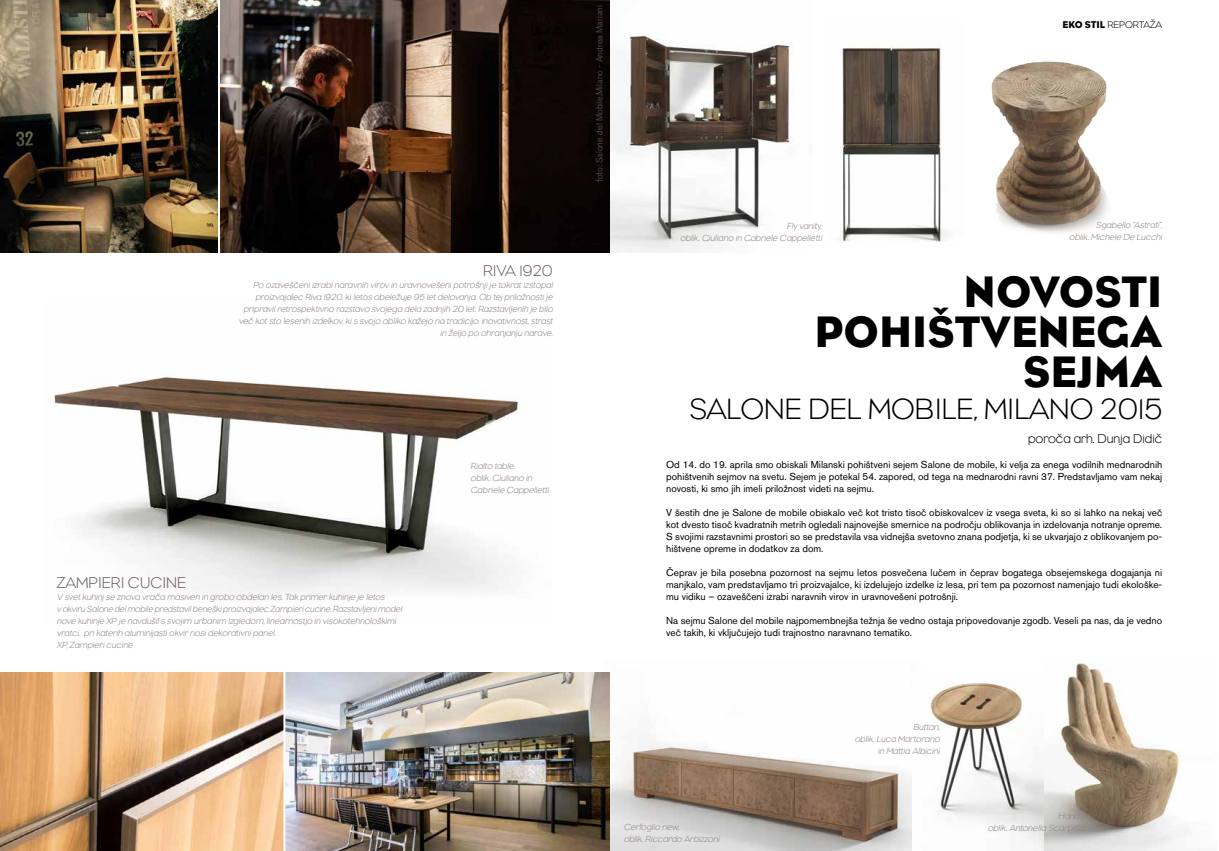
<style>
.page{position:relative;width:1219px;height:851px;background:#fff}
.page>*{position:absolute;margin:0;border:0;box-sizing:border-box;transform-origin:0 0}
.t1{font:45px/40px "Eagle";color:#000;text-align:right}
.t2{font:300 30px "Eagle";color:#000}
.t3{font:300 16px "Eagle";color:#6f615f}
.t4{font:300 13px "Eagle";color:#000}
.t5{font:10px/12px "Akzidenz Grotesk BE";color:#000;text-align:justify}
.t6{font:300 10px "Eagle";color:#000}
.t7{font:italic 300 9px/12px "Eagle";letter-spacing:-.2em;color:#908481}
.t8{font:italic 300 9px/12px "Eagle";letter-spacing:-.01em;color:#908481;text-align:right}
.t9{font:300 9px "Akzidenz Grotesk BE";color:#58595b}
.t10{font:italic 300 9px/12px "Eagle";color:#908481;text-align:right}
.s1{font-weight:400}
</style>
<div class="page">
<img style="left:54px;top:377px;width:466px;height:218px">
<img style="left:609px;top:672px;width:303px;height:178px">
<img style="left:0;top:0;width:793px;height:252px">
<img style="left:1043px;top:663px;width:146px;height:187px">
<img style="left:0;top:672px;width:609px;height:178px">
<img style="left:841px;top:46px;width:105px;height:196px">
<img style="left:991px;top:61px;width:117px;height:172px">
<hr style="left:218px;top:0;width:2px;height:264px;background:#fff">
<hr style="left:283px;top:670px;width:2px;height:180px;background:#fff">
<img style="left:929px;top:683px;width:114px;height:167px">
<p class="t3" style="left:483px;top:262px;width:71px">RIVA 1920</p>
<p class="t7" style="left:239px;top:279px;width:317px;text-align:right">Po ozaveščeniizrabinaravnih virov in uravnovešenipotrošnj ije tokratizstopal proizvajalec Riva 1920,kiletos obeležuje 95 letdelovanja.Ob tej priložnostije pripravilretrospektivno razstavo svojega dela zadnj ih 20 let.Razstavljenih je bilo več kotsto lesenih izdelkov,kis svojo obliko kažejo na tradicijo,inovativnost,strast in željo po ohranjanju narave.</p>
<p class="t3" style="left:57px;top:574px;width:131px">ZAMPIERI CUCINE</p>
<p class="t7" style="left:57px;top:591px;width:349px">V svetkuhinj se znova vrača masiven in grobo obdelan les.Tak primer kuhinje je letos<br>v okviru Salone delmobile predstavilbeneškiproizvajalec Zampiericucine.Razstavljenimodel nove kuhinje XP je navdušils svoj im urbanim izgledom,linearnostjo in visokotehnološkimi vratci, prikaterih aluminijastiokvir nosidekorativnipanel.<br>XP,Zampiericucine</p>
<p class="t7" style="left:471px;top:459px;width:82px">Rialto table, oblik.Giuliano in<br>Gabriele Cappelletti</p>
<p class="t9" style="left:594px;top:182px;width:178px;rotate:-90deg">foto: Salone del Mobile.Milano - Andrea Mariani</p>
<p class="t7" style="left:680px;top:220px;width:145px;text-align:right">Fly vanity,<br>oblik.Giuliano in Gabriele Cappelletti</p>
<p class="t6" style="left:1063px;top:19px;width:101px"><span class="s1">EKO STIL</span> REPORTAŽA</p>
<p class="t10" style="left:1069px;top:219px;width:96px">Sgabello “Astrati”, oblik.Michele De Lucchi</p>
<p class="t1" style="left:814px;top:272px;width:349px">NOVOSTI<br>POHIŠTVENEGA<br>SEJMA</p>
<p class="t2" style="left:689px;top:392px;width:474px">SALONE DEL MOBILE, MILANO 2015</p>
<p class="t4" style="left:1028px;top:431px;width:136px">POROČA ARH. DUNJA DIDIČ</p>
<p class="t5" style="left:666px;top:458px;width:498px">Od 14. do 19. aprila smo obiskali Milanski pohištveni sejem Salone de mobile, ki velja za enega vodilnih mednarodnih pohištvenih sejmov na svetu. Sejem je potekal 54. zapored, od tega na mednarodni ravni 37. Predstavljamo vam nekaj novosti, ki smo jih imeli priložnost videti na sejmu.</p>
<p class="t5" style="left:666px;top:506px;width:498px">V šestih dne je Salone de mobile obiskalo več kot tristo tisoč obiskovalcev iz vsega sveta, ki so si lahko na nekaj več kot dvesto tisoč kvadratnih metrih ogledali najnovejše smernice na področju oblikovanja in izdelovanja notranje opreme.<br>S svojimi razstavnimi prostori so se predstavila vsa vidnejša svetovno znana podjetja, ki se ukvarjajo z oblikovanjem po&shy;hištvene opreme in dodatkov za dom.</p>
<p class="t5" style="left:666px;top:566px;width:498px">Čeprav je bila posebna pozornost na sejmu letos posvečena lučem in čeprav bogatega obsejemskega dogajanja ni manjkalo, vam predstavljamo tri proizvajalce, ki izdelujejo izdelke iz lesa, pri tem pa pozornost namenjajo tudi ekološke&shy;mu vidiku – ozaveščeni izrabi naravnih virov in uravnovešeni potrošnji.</p>
<p class="t5" style="left:666px;top:614px;width:497px">Na sejmu Salone del mobile najpomembnejša težnja še vedno ostaja pripovedovanje zgodb. Veseli pa nas, da je vedno več takih, ki vključujejo tudi trajnostno naravnano tematiko.</p>
<p class="t7" style="left:624px;top:820px;width:99px">Cerfoglio new, oblik.Riccardo Arbizzoni</p>
<p class="t8" style="left:855px;top:721px;width:88px">Button,<br>oblik.Luca Martorano in Mattia Albicini</p>
<p class="t7" style="left:988px;top:809px;width:100px;text-align:right">Handy,<br>oblik.Antonella Scarpitta</p>
</div>
